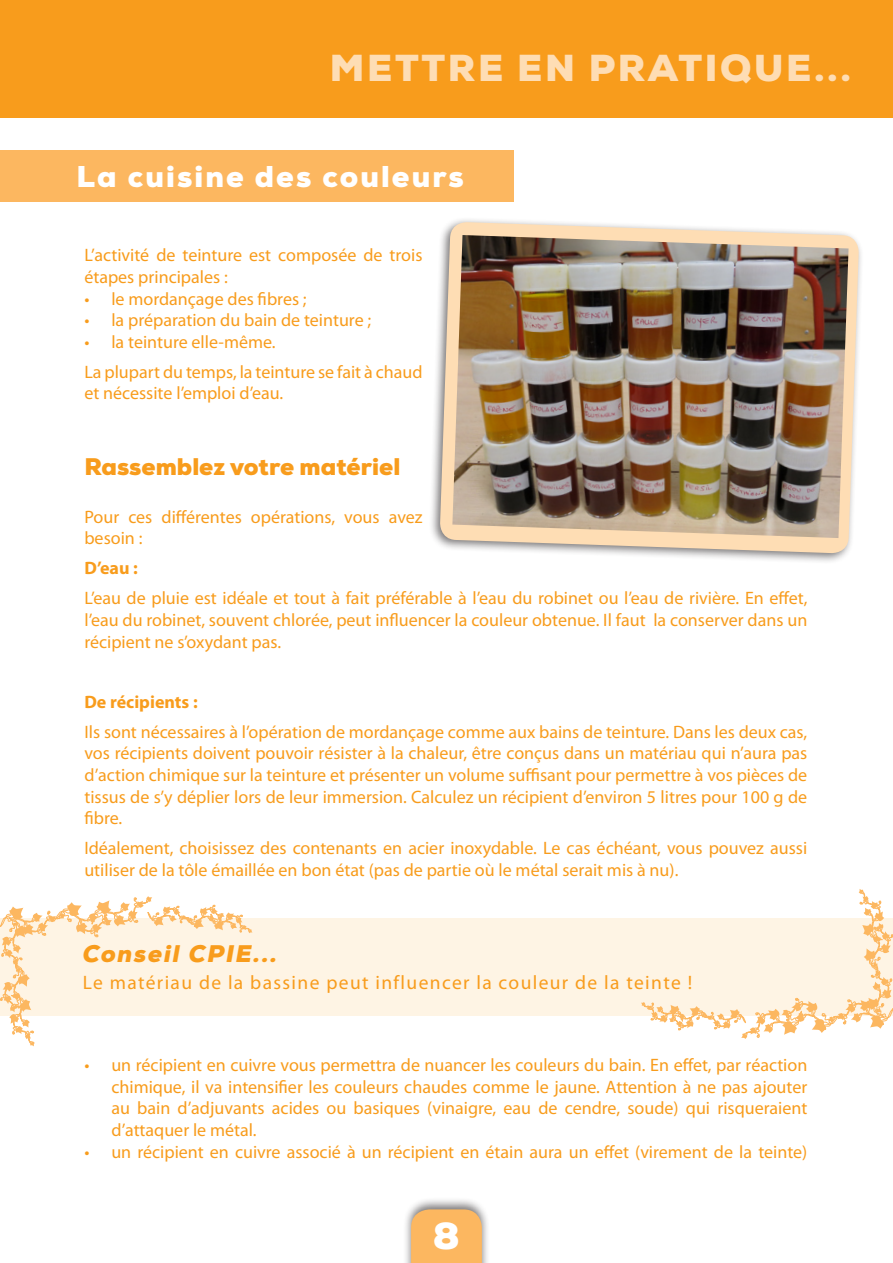
<style>
.page{position:relative;width:893px;height:1263px;background:#fff}
.page>*{position:absolute;margin:0;border:0;box-sizing:border-box;transform-origin:0 0}
.t1{font:900 37.5px "Nexa";letter-spacing:.07em;color:#feddb4}
.t2{font:900 37.5px "Nexa";color:#fff}
.t3{font:900 30px "Nexa";letter-spacing:.07em;color:#fff}
.t4{font:900 24px "Nexa";color:#f89c1c}
.t5{font:italic 900 24px "Nexa";letter-spacing:.07em;color:#f89c1c}
.t6{font:19.5px "Myriad Pro";letter-spacing:.07em;color:#f89c1c}
.t7{font:18px/21.6px "Myriad Pro";color:#f89c1c}
.t8{font:700 18px "Myriad Pro";color:#f89c1c}
</style>
<div class="page">
<div style="left:0;top:150px;width:513px;height:51px;background:#fcb760"></div>
<div style="left:0;top:918px;width:893px;height:97px;background:#fef4e4"></div>
<div style="left:402px;top:1196px;width:88px;height:67px;background:#231f20;opacity:.6"></div>
<div style="left:411px;top:1209px;width:71px;height:54px;background:#fcb760"></div>
<svg style="left:0;top:896px;width:253px;height:150px"></svg>
<svg style="left:641px;top:889px;width:252px;height:150px"></svg>
<div style="left:428px;top:216px;width:436px;height:348px;background:#231f20;opacity:.6"></div>
<svg style="left:440px;top:222px;width:419px;height:332px;fill:#feddb4"></svg>
<img style="left:452px;top:235px;width:396px;height:303px">
<div style="left:0;top:0;width:893px;height:118px;background:#f89c1c"></div>
<h1 class="t1" style="left:330px;top:43px;width:523px">METTRE EN PRATIQUE...</h1>
<h2 class="t3" style="left:77px;top:158px;width:389px">La cuisine des couleurs</h2>
<p class="t7" style="left:84px;top:244px;width:340px">L’activité de teinture est composée de trois étapes principales :</p>
<p class="t7" style="left:84px;top:287px;width:224px">• le mordançage des fibres ;</p>
<p class="t7" style="left:84px;top:309px;width:288px">• la préparation du bain de teinture ;</p>
<p class="t7" style="left:84px;top:326px;width:340px;line-height:30.2px">• la teinture elle-même.<br>La plupart du temps, la teinture se fait à chaud</p>
<p class="t7" style="left:84px;top:382px;width:200px">et nécessite l’emploi d’eau.</p>
<h3 class="t4" style="left:84px;top:452px;width:317px">Rassemblez votre matériel</h3>
<p class="t7" style="left:84px;top:505px;width:340px">Pour ces différentes opérations, vous avez besoin :</p>
<p class="t8" style="left:84px;top:556px;width:55px">D’eau :</p>
<p class="t7" style="left:84px;top:587px;width:724px;text-align:justify">L’eau de pluie est idéale et tout à fait préférable à l’eau du robinet ou l’eau de rivière. En effet, l’eau du robinet, souvent chlorée, peut influencer la couleur obtenue. Il faut la conserver dans un récipient ne s’oxydant pas.</p>
<p class="t8" style="left:84px;top:690px;width:115px">De récipients :</p>
<p class="t7" style="left:84px;top:721px;width:724px;text-align:justify">Ils sont nécessaires à l’opération de mordançage comme aux bains de teinture. Dans les deux cas, vos récipients doivent pouvoir résister à la chaleur, être conçus dans un matériau qui n’aura pas d’action chimique sur la teinture et présenter un volume suffisant pour permettre à vos pièces de tissus de s’y déplier lors de leur immersion. Calculez un récipient d’environ 5 litres pour 100 g de fibre.</p>
<p class="t7" style="left:84px;top:837px;width:724px">Idéalement, choisissez des contenants en acier inoxydable. Le cas échéant, vous pouvez aussi utiliser de la tôle émaillée en bon état (pas de partie où le métal serait mis à nu).</p>
<h3 class="t5" style="left:83px;top:938px;width:196px">Conseil CPIE...</h3>
<p class="t6" style="left:83px;top:971px;width:611px">Le matériau de la bassine peut influencer la couleur de la teinte !</p>
<p class="t7" style="left:111px;top:1054px;width:697px;text-align:justify;text-indent:-27px">• un récipient en cuivre vous permettra de nuancer les couleurs du bain. En effet, par réaction chimique, il va intensifier les couleurs chaudes comme le jaune. Attention à ne pas ajouter au bain d’adjuvants acides ou basiques (vinaigre, eau de cendre, soude) qui risqueraient d’attaquer le métal.</p>
<p class="t7" style="left:84px;top:1140px;width:724px">• un récipient en cuivre associé à un récipient en étain aura un effet (virement de la teinte)</p>
<h1 class="t2" style="left:433px;top:1212px;width:29px">8</h1>
</div>
